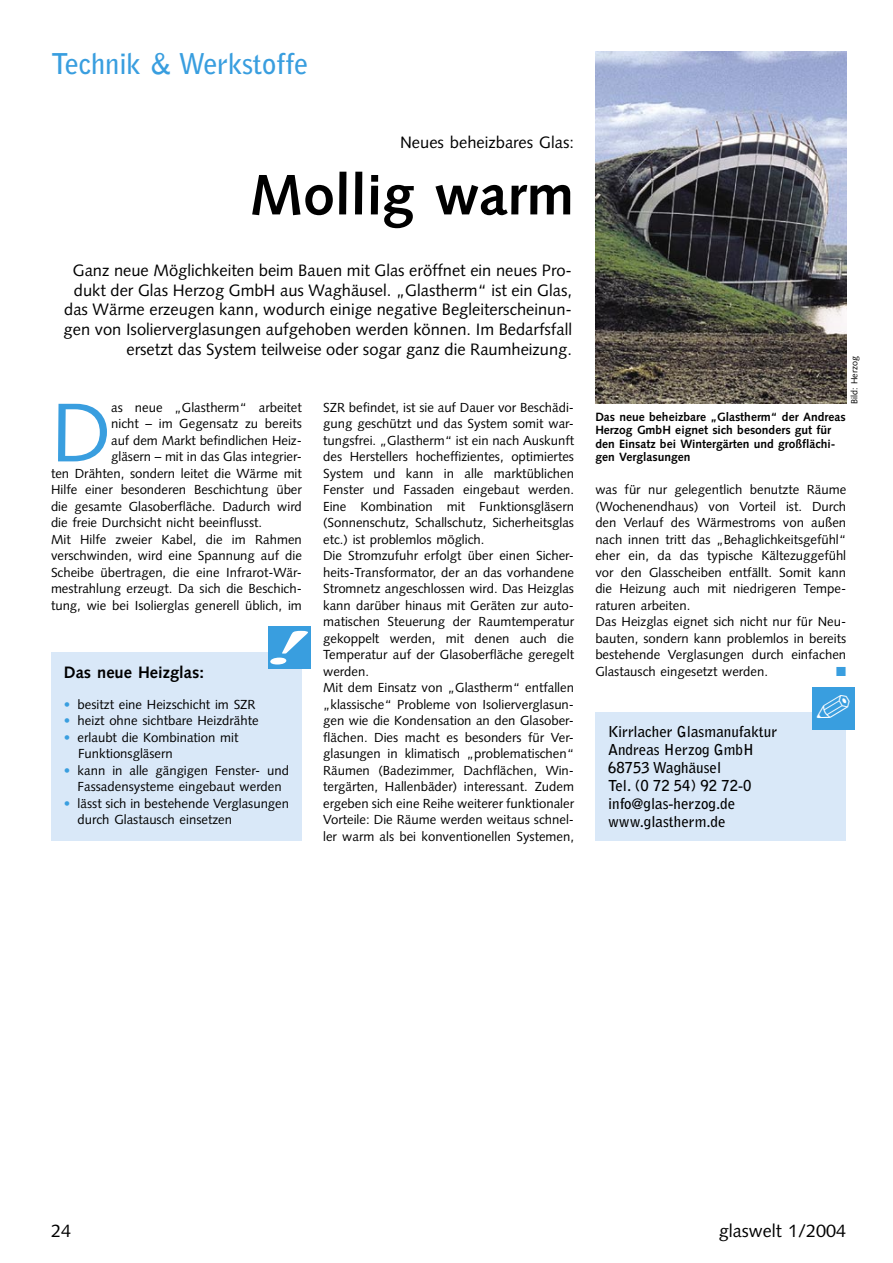
<style>
.page{position:relative;width:893px;height:1263px;background:#fff}
.page>*{position:absolute;margin:0;border:0;box-sizing:border-box;transform-origin:0 0}
.t1{font:83.25px "Syntax";color:#399edf}
.t2{font:700 57px "Syntax";color:#000}
.t3{font:700 28.5px "Bell Gothic";letter-spacing:-.01em;color:#399edf}
.t4{font:18px "Syntax";color:#000}
.t5{font:16.5px/19.8px "Syntax";color:#000;text-align:right}
.t6{font:700 16.5px "Syntax";color:#000}
.t7{font:700 15px/18px "Bell Gothic";color:#000}
.t8{font:13.2px/16.5px "Syntax";color:#000}
.t9{font:13.2px "Zapf Dingbats ITC";color:#399edf}
.t10{font:700 12px/13.5px "Syntax";color:#000}
.t11{font:9px "Syntax";color:#000}
.s1{color:#399edf}
</style>
<div class="page">
<img style="left:595px;top:51px;width:251px;height:353px">
<div style="left:595px;top:712px;width:251px;height:129px;background:#d9e8f8"></div>
<div style="left:812px;top:688px;width:43px;height:42px;background:#399edf"></div>
<div style="left:51px;top:653px;width:251px;height:188px;background:#d9e8f8"></div>
<div style="left:268px;top:626px;width:42px;height:43px;background:#399edf"></div>
<svg style="left:270px;top:631px;width:38px;height:33px"></svg>
<h3 class="t3" style="left:51px;top:46px;width:259px">Technik &amp; Werkstoffe</h3>
<p class="t5" style="left:400px;top:133px;width:176px">Neues beheizbares Glas:</p>
<h2 class="t2" style="left:249px;top:162px;width:326px">Mollig warm</h2>
<p class="t5" style="left:64px;top:260px;width:510px">Ganz neue Möglichkeiten beim Bauen mit Glas eröffnet ein neues Pro&shy;dukt der Glas Herzog GmbH aus Waghäusel. „Glastherm“ ist ein Glas, das Wärme erzeugen kann, wodurch einige negative Begleiterscheinun&shy;gen von Isolierverglasungen aufgehoben werden können. Im Bedarfsfall ersetzt das System teilweise oder sogar ganz die Raumheizung.</p>
<h1 class="t1" style="left:51px;top:383px;width:62px">D</h1>
<p class="t8" style="left:111px;top:399px;width:192px">as neue „Glastherm“ arbeitet</p>
<p class="t8" style="left:111px;top:416px;width:192px">nicht – im Gegensatz zu bereits</p>
<p class="t8" style="left:111px;top:432px;width:192px">auf dem Markt befindlichen Heiz-</p>
<p class="t8" style="left:111px;top:449px;width:192px">gläsern – mit in das Glas integrier-</p>
<p class="t8" style="left:51px;top:465px;width:252px">ten Drähten, sondern leitet die Wärme mit</p>
<p class="t8" style="left:51px;top:482px;width:252px">Hilfe einer besonderen Beschichtung über</p>
<p class="t8" style="left:51px;top:498px;width:252px">die gesamte Glasoberfläche. Dadurch wird</p>
<p class="t8" style="left:51px;top:515px;width:213px">die freie Durchsicht nicht beeinflusst.</p>
<p class="t8" style="left:51px;top:531px;width:252px">Mit Hilfe zweier Kabel, die im Rahmen</p>
<p class="t8" style="left:51px;top:548px;width:252px">verschwinden, wird eine Spannung auf die</p>
<p class="t8" style="left:51px;top:564px;width:252px">Scheibe übertragen, die eine Infrarot-Wär-</p>
<p class="t8" style="left:51px;top:581px;width:252px">mestrahlung erzeugt. Da sich die Beschich-</p>
<p class="t8" style="left:51px;top:597px;width:252px">tung, wie bei Isolierglas generell üblich, im</p>
<p class="t6" style="left:64px;top:663px;width:142px">Das neue Heizglas:</p>
<p class="t8" style="left:64px;top:696px;width:193px"><span class="s1">•</span> besitzt eine Heizschicht im SZR</p>
<p class="t8" style="left:64px;top:713px;width:196px"><span class="s1">•</span> heizt ohne sichtbare Heizdrähte</p>
<p class="t8" style="left:78px;top:729px;width:162px;text-indent:-14px"><span class="s1">•</span> erlaubt die Kombination mit<br>Funktionsgläsern</p>
<p class="t8" style="left:64px;top:762px;width:227px;text-align:center"><span class="s1">•</span> kann in alle gängigen Fenster- und<br>Fassadensysteme eingebaut werden</p>
<p class="t8" style="left:78px;top:795px;width:213px;text-indent:-14px"><span class="s1">•</span> lässt sich in bestehende Verglasungen durch Glastausch einsetzen</p>
<p class="t8" style="left:323px;top:399px;width:252px">SZR befindet, ist sie auf Dauer vor Beschädi&shy;gung geschützt und das System somit war&shy;tungsfrei. „Glastherm“ ist ein nach Auskunft des Herstellers hocheffizientes, optimiertes System und kann in alle marktüblichen Fenster und Fassaden eingebaut werden.<br>Eine Kombination mit Funktionsgläsern (Sonnenschutz, Schallschutz, Sicherheitsglas etc.) ist problemlos möglich.<br>Die Stromzufuhr erfolgt über einen Sicher&shy;heits-Transformator, der an das vorhandene Stromnetz angeschlossen wird. Das Heizglas kann darüber hinaus mit Geräten zur auto&shy;matischen Steuerung der Raumtemperatur gekoppelt werden, mit denen auch die Temperatur auf der Glasoberfläche geregelt werden.<br>Mit dem Einsatz von „Glastherm“ entfallen „klassische“ Probleme von Isolierverglasun&shy;gen wie die Kondensation an den Glasober&shy;flächen. Dies macht es besonders für Ver&shy;glasungen in klimatisch „problematischen“ Räumen (Badezimmer, Dachflächen, Win&shy;tergärten, Hallenbäder) interessant. Zudem ergeben sich eine Reihe weiterer funktionaler Vorteile: Die Räume werden weitaus schnel&shy;ler warm als bei konventionellen Systemen,</p>
<p class="t11" style="left:849px;top:404px;width:49px;rotate:-90deg">Bild: Herzog</p>
<p class="t10" style="left:595px;top:410px;width:252px">Das neue beheizbare „Glastherm“ der Andreas Herzog GmbH eignet sich besonders gut für den Einsatz bei Wintergärten und großflächi&shy;gen Verglasungen</p>
<p class="t8" style="left:595px;top:482px;width:252px">was für nur gelegentlich benutzte Räume (Wochenendhaus) von Vorteil ist. Durch den Verlauf des Wärmestroms von außen nach innen tritt das „Behaglichkeitsgefühl“ eher ein, da das typische Kältezuggefühl vor den Glasscheiben entfällt. Somit kann die Heizung auch mit niedrigeren Tempe&shy;raturen arbeiten.<br>Das Heizglas eignet sich nicht nur für Neu&shy;bauten, sondern kann problemlos in bereits bestehende Verglasungen durch einfachen Glastausch eingesetzt werden.</p>
<p class="t9" style="left:836px;top:665px;width:11px">■</p>
<p class="t7" style="left:608px;top:722px;width:171px">Kirrlacher Glasmanufaktur<br>Andreas Herzog GmbH<br>68753 Waghäusel<br>Tel. (0 72 54) 92 72-0 info@glas-herzog.de www.glastherm.de</p>
<h3 class="t4" style="left:51px;top:1220px;width:22px">24</h3>
<h3 class="t4" style="left:719px;top:1220px;width:129px">glaswelt 1/2004</h3>
</div>
